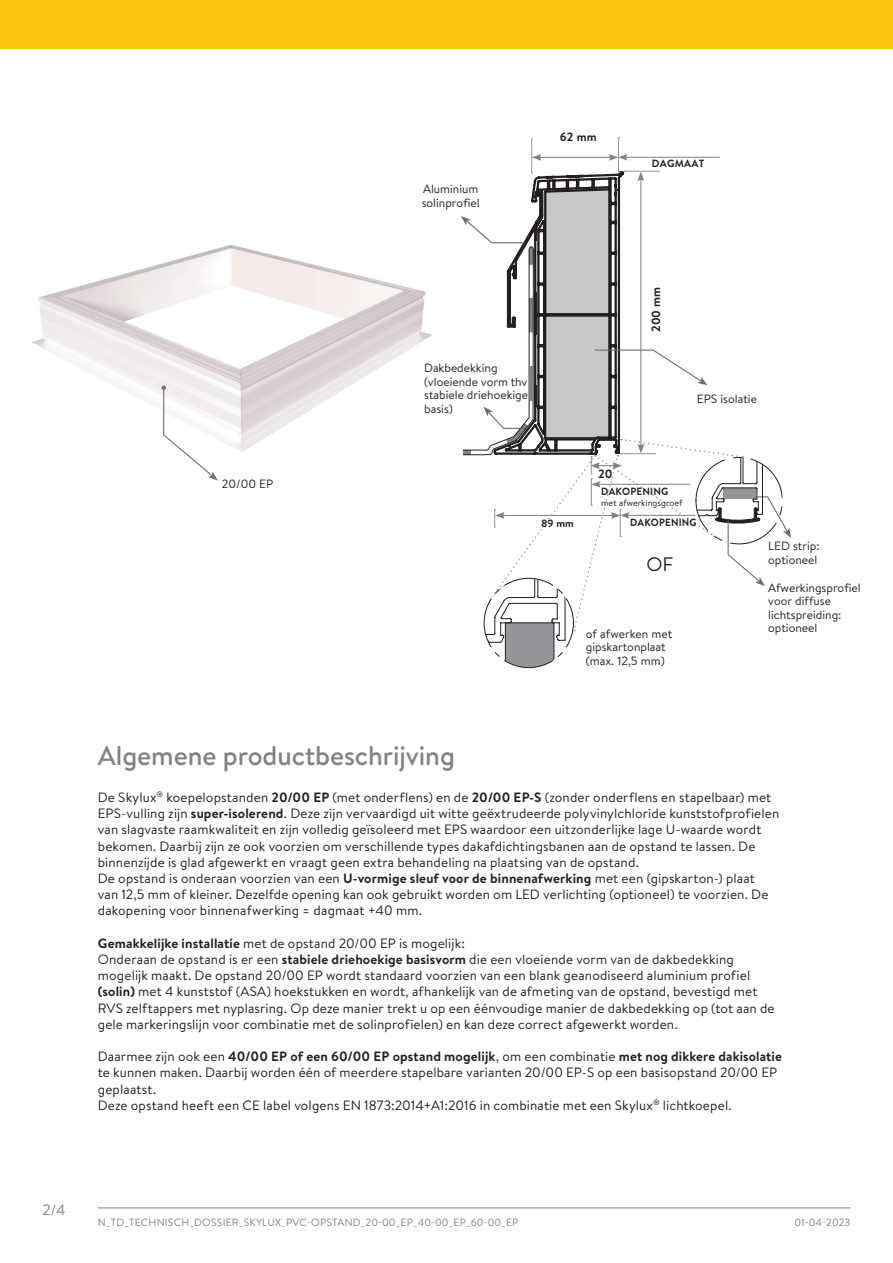
<style>
.page{position:relative;width:893px;height:1263px;background:#fff}
.page>*{position:absolute;margin:0;border:0;box-sizing:border-box;transform-origin:0 0}
.t1{font:50.85px "Myriad Pro";color:#231f20}
.t2{font:47.25px "Myriad Pro";color:#231f20}
.Titel_2{font:500 27px "Brandon Text";letter-spacing:-.005em;color:#808285}
.t3{font:23.55px "Myriad Pro";color:#231f20}
.Normaal{font:19.5px "Brandon Text";color:#231f20}
.t4{font:15px "Brandon Text";color:#808285}
.tekst{font:13.5px/16.2px "Brandon Text";letter-spacing:.01em;color:#231f20}
.Normaal-2{font:12px/13.5px "Brandon Text";color:#231f20}
.Normaal-3{font:700 12px "Brandon Text";color:#231f20}
.t5{font:10.5px "Brandon Text";letter-spacing:.02em;color:#808285}
.Normaal-4{font:700 10.5px "Brandon Text";letter-spacing:.02em;color:#231f20}
.Normaal-5{font:700 10.5px "Brandon Text";letter-spacing:.02em;color:#231f20;scale:.94 1}
.Normaal-6{font:700 10.5px "Brandon Text";letter-spacing:.02em;color:#231f20;scale:.95 1}
.Normaal-7{font:9px "Brandon Text";color:#231f20}
.s1{font-weight:700}
</style>
<div class="page">
<hr style="left:98px;top:1207px;width:752px;height:1px;background:#808285">
<div style="left:0;top:0;width:893px;height:49px;background:#fec50d"></div>
<img style="left:32px;top:244px;width:400px;height:208px">
<hr style="left:505px;top:719px;width:49px;height:1px;background:#231f20">
<svg style="left:161px;top:386px;width:57px;height:95px"></svg>
<svg style="left:461px;top:137px;width:330px;height:531px"></svg>
<p class="Normaal-2" style="left:222px;top:477px;width:53px">20/00 EP</p>
<p class="Normaal-2" style="left:423px;top:181px;width:57px">Aluminium</p>
<p class="Normaal-2" style="left:422px;top:196px;width:60px">solinprofiel</p>
<p class="Normaal-3" style="left:560px;top:129px;width:38px">62 mm</p>
<p class="Normaal-4" style="left:652px;top:156px;width:54px">DAGMAAT</p>
<p class="Normaal-2" style="left:424px;top:361px;width:75px">Dakbedekking</p>
<p class="Normaal-2" style="left:424px;top:374px;width:105px;text-align:justify">(vloeiende vorm thv stabiele driehoekige basis)</p>
<p class="Normaal-3" style="left:648px;top:332px;width:47px;rotate:-90deg">200 mm</p>
<p class="Normaal-2" style="left:697px;top:392px;width:62px">EPS isolatie</p>
<p class="Normaal-3" style="left:598px;top:466px;width:16px">20</p>
<p class="Normaal-6" style="left:601px;top:484px;width:72px">DAKOPENING</p>
<p class="Normaal-7" style="left:601px;top:497px;width:83px">met afwerkingsgroef</p>
<p class="Normaal-4" style="left:541px;top:516px;width:34px">89 mm</p>
<p class="Normaal-5" style="left:630px;top:515px;width:72px">DAKOPENING</p>
<p class="Normaal" style="left:646px;top:551px;width:28px">OF</p>
<p class="Normaal-2" style="left:586px;top:626px;width:88px">of afwerken met gipskartonplaat</p>
<p class="Normaal-2" style="left:586px;top:653px;width:80px">(max. 12,5 mm)</p>
<p class="t3" style="left:567px;top:627px;width:26px">20</p>
<p class="Normaal-2" style="left:768px;top:539px;width:53px">LED strip:</p>
<p class="Normaal-2" style="left:768px;top:553px;width:51px">optioneel</p>
<p class="Normaal-2" style="left:768px;top:581px;width:94px">Afwerkingsprofiel</p>
<p class="Normaal-2" style="left:768px;top:594px;width:64px">voor diffuse</p>
<p class="Normaal-2" style="left:768px;top:608px;width:75px">lichtspreiding:</p>
<p class="Normaal-2" style="left:768px;top:621px;width:51px">optioneel</p>
<p class="Titel_2" style="left:98px;top:736px;width:359px">Algemene productbeschrijving</p>
<p class="tekst" style="left:98px;top:789px;width:675px">De Skylux<sup>®</sup> koepelopstanden <span class="s1">20/00 EP</span> (met onderflens) en de <span class="s1">20/00 EP-S</span> (zonder onderflens en stapelbaar) met</p>
<p class="tekst" style="left:98px;top:805px;width:683px">EPS-vulling zijn <span class="s1">super-isolerend</span>. Deze zijn vervaardigd uit witte geëxtrudeerde polyvinylchloride kunststofprofielen</p>
<p class="tekst" style="left:98px;top:821px;width:665px">van slagvaste raamkwaliteit en zijn volledig geïsoleerd met EPS waardoor een uitzonderlijke lage U-waarde wordt</p>
<p class="tekst" style="left:98px;top:837px;width:659px">bekomen. Daarbij zijn ze ook voorzien om verschillende types dakafdichtingsbanen aan de opstand te lassen. De</p>
<p class="tekst" style="left:98px;top:853px;width:543px">binnenzijde is glad afgewerkt en vraagt geen extra behandeling na plaatsing van de opstand.</p>
<p class="tekst" style="left:98px;top:870px;width:659px">De opstand is onderaan voorzien van een <span class="s1">U-vormige sleuf voor de binnenafwerking</span> met een (gipskarton-) plaat</p>
<p class="tekst" style="left:98px;top:886px;width:672px">van 12,5 mm of kleiner. Dezelfde opening kan ook gebruikt worden om LED verlichting (optioneel) te voorzien. De dakopening voor binnenafwerking = dagmaat +40 mm.</p>
<p class="tekst" style="left:98px;top:934px;width:369px"><span class="s1">Gemakkelijke installatie</span> met de opstand 20/00 EP is mogelijk:</p>
<p class="tekst" style="left:98px;top:951px;width:678px">Onderaan de opstand is er een <span class="s1">stabiele driehoekige basisvorm</span> die een vloeiende vorm van de dakbedekking mogelijk maakt. De opstand 20/00 EP wordt standaard voorzien van een blank geanodiseerd aluminium profiel <span class="s1">(solin)</span> met 4 kunststof (ASA) hoekstukken en wordt, afhankelijk van de afmeting van de opstand, bevestigd met RVS zelftappers met nyplasring. Op deze manier trekt u op een éénvoudige manier de dakbedekking op (tot aan de gele markeringslijn voor combinatie met de solinprofielen) en kan deze correct afgewerkt worden.</p>
<p class="tekst" style="left:98px;top:1048px;width:686px">Daarmee zijn ook een <span class="s1">40/00 EP of een 60/00 EP opstand mogelijk</span>, om een combinatie <span class="s1">met nog dikkere dakisolatie </span>te kunnen maken. Daarbij worden één of meerdere stapelbare varianten 20/00 EP-S op een basisopstand 20/00 EP geplaatst.</p>
<p class="tekst" style="left:98px;top:1096px;width:635px">Deze opstand heeft een CE label volgens EN 1873:2014+A1:2016 in combinatie met een Skylux<sup>®</sup> lichtkoepel.</p>
<p class="t1" style="left:670px;top:778px;width:192px">DETAIL A</p>
<p class="t1" style="left:374px;top:794px;width:33px">A</p>
<p class="t2" style="left:415px;top:804px;width:178px">DETAIL A</p>
<p class="t2" style="left:140px;top:819px;width:30px">A</p>
<p class="t4" style="left:43px;top:1199px;width:24px">2/4</p>
<p class="t5" style="left:98px;top:1215px;width:422px">N_TD_TECHNISCH_DOSSIER_SKYLUX_PVC-OPSTAND_20-00_EP_40-00_EP_60-00_EP</p>
<p class="t5" style="left:794px;top:1215px;width:57px">01-04-2023</p>
</div>
